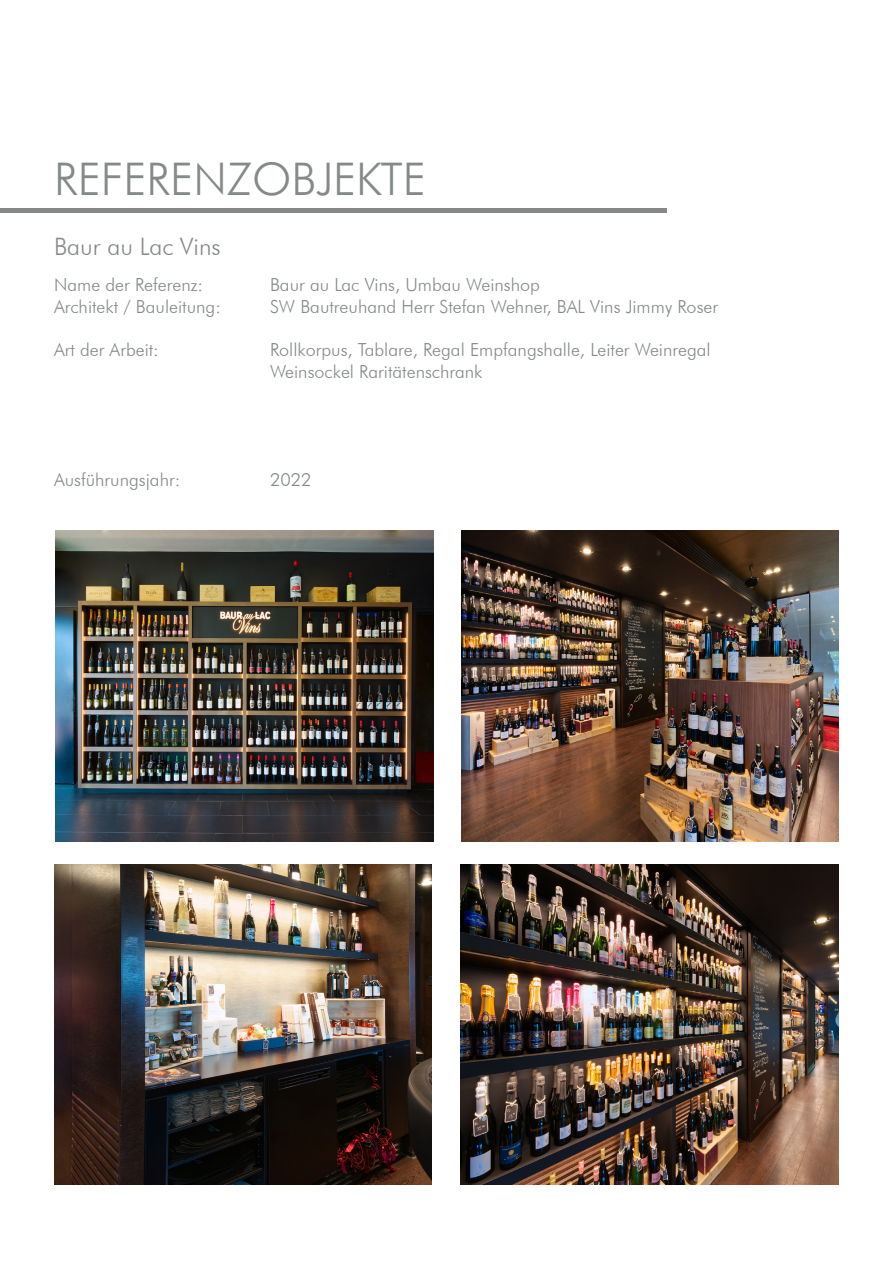
<style>
.page{position:relative;width:893px;height:1263px;background:#fff}
.page>*{position:absolute;margin:0;border:0;box-sizing:border-box;transform-origin:0 0}
.t1{font:300 45px "Futura BT";color:#868989}
.t2{font:300 24px "Futura BT";color:#868989}
.t3{font:300 18px "Futura BT";color:#868989}
</style>
<div class="page">
<img style="left:55px;top:530px;width:379px;height:311px">
<img style="left:54px;top:864px;width:377px;height:320px">
<img style="left:461px;top:864px;width:378px;height:320px">
<div style="left:0;top:208px;width:667px;height:5px;background:#878989"></div>
<img style="left:461px;top:530px;width:377px;height:311px">
<p class="t1" style="left:54px;top:151px;width:373px">REFERENZOBJEKTE</p>
<p class="t2" style="left:54px;top:232px;width:168px">Baur au Lac Vins</p>
<p class="t3" style="left:54px;top:274px;width:151px">Name der Referenz:</p>
<p class="t3" style="left:270px;top:274px;width:271px">Baur au Lac Vins, Umbau Weinshop</p>
<p class="t3" style="left:54px;top:296px;width:168px">Architekt / Bauleitung:</p>
<p class="t3" style="left:270px;top:296px;width:450px">SW Bautreuhand Herr Stefan Wehner, BAL Vins Jimmy Roser</p>
<p class="t3" style="left:54px;top:339px;width:106px">Art der Arbeit:</p>
<p class="t3" style="left:270px;top:339px;width:442px">Rollkorpus, Tablare, Regal Empfangshalle, Leiter Weinregal</p>
<p class="t3" style="left:270px;top:361px;width:214px">Weinsockel Raritätenschrank</p>
<p class="t3" style="left:54px;top:469px;width:128px">Ausführungsjahr:</p>
<p class="t3" style="left:270px;top:469px;width:43px">2022</p>
</div>
